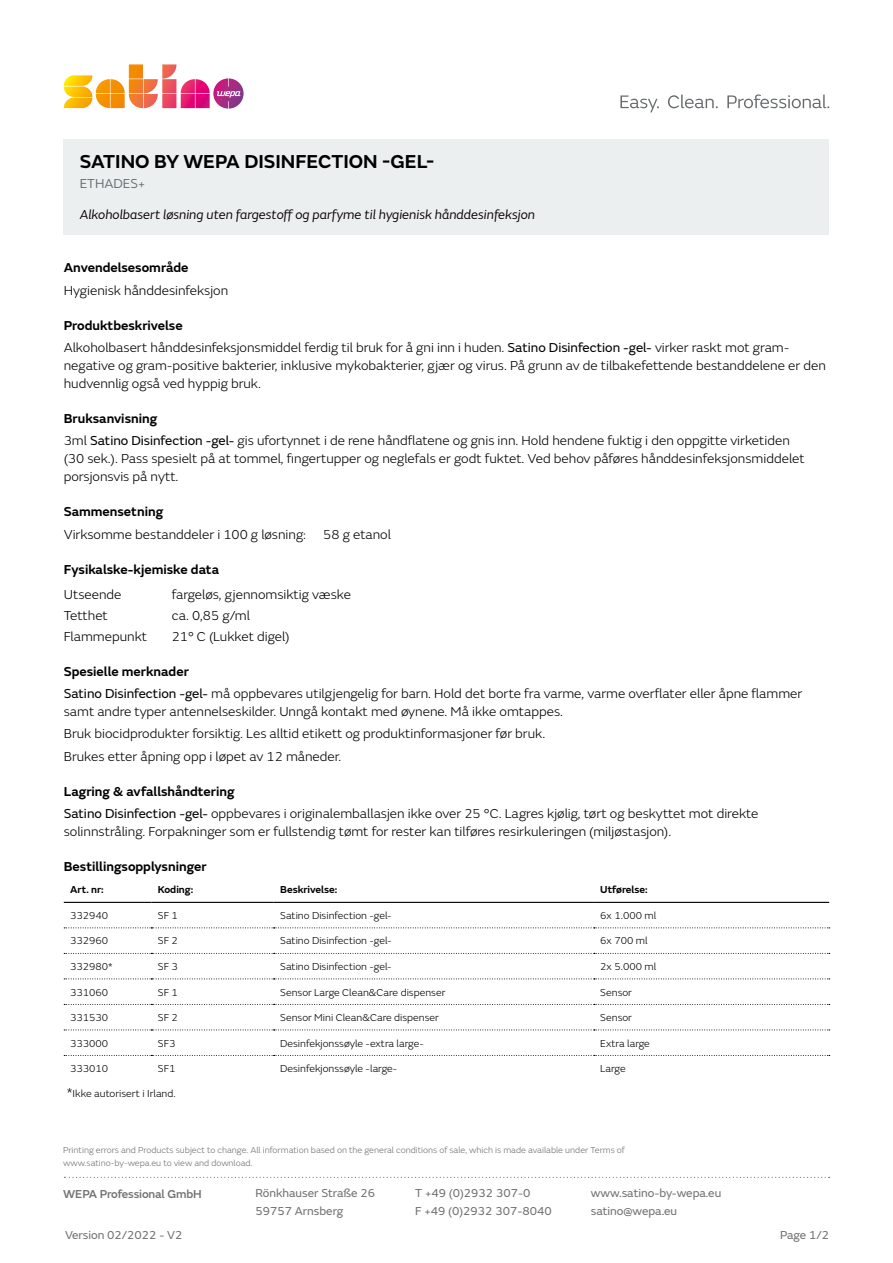
<style>
.page{position:relative;width:893px;height:1263px;background:#fff}
.page>*{position:absolute;margin:0;border:0;box-sizing:border-box;transform-origin:0 0}
.SUB{font:600 19.5px "FS Emeric";color:#000}
._5-Produktbeschreibu{font:300 13.5px/18px "FS Emeric";color:#000}
._5c_italic_überschri{font:300 13.5px/18px "FS Emeric";color:#000}
._4-Produktname{font:600 13.5px "FS Emeric";color:#000}
._4-Produktname-2{font:italic 13.5px "FS Emeric";color:#060000}
.Für_Lesezeichnen{font:13.5px "FS Emeric";color:#676a6d}
.t1{font:12px/18px "FS Emeric";color:#6f7070}
.t2{font:12px "FS Emeric";color:#6f7170}
.t3{font:500 12px "FS Emeric";letter-spacing:-.01em;color:#6f7170}
._6-Tabelle-Datenblat{font:300 10.5px "FS Emeric";color:#000}
._6-Tabelle-Datenblat-2{font:600 10.5px "FS Emeric";color:#000}
._4-Produktname-3{font:300 10.5px "FS Emeric";color:#000}
.t4{font:300 9px/12.8px "FS Emeric";color:#6f7170}
.s1{font-weight:400}
.s2{font-size:13.5px}
</style>
<div class="page">
<svg style="left:64px;top:1177px;width:766px;height:1px"></svg>
<svg style="left:620px;top:94px;width:209px;height:19px"></svg>
<svg style="left:64px;top:64px;width:180px;height:45px"></svg>
<hr style="left:64px;top:902px;width:87px;height:1px;background:#000">
<hr style="left:151px;top:902px;width:123px;height:1px;background:#000">
<hr style="left:274px;top:902px;width:320px;height:1px;background:#000">
<hr style="left:594px;top:902px;width:235px;height:1px;background:#000">
<svg style="left:64px;top:927px;width:766px;height:1px"></svg>
<svg style="left:64px;top:953px;width:766px;height:1px"></svg>
<svg style="left:64px;top:978px;width:766px;height:1px"></svg>
<svg style="left:64px;top:1004px;width:766px;height:1px"></svg>
<svg style="left:64px;top:1029px;width:766px;height:1px"></svg>
<svg style="left:64px;top:1055px;width:766px;height:1px"></svg>
<div style="left:64px;top:139px;width:765px;height:95px;background:#eceff0"></div>
<p class="SUB" style="left:80px;top:147px;width:356px">SATINO BY WEPA DISINFECTION -GEL-</p>
<p class="Für_Lesezeichnen" style="left:80px;top:174px;width:67px">ETHADES+</p>
<p class="_4-Produktname-2" style="left:80px;top:205px;width:457px">Alkoholbasert løsning uten fargestoff og parfyme til hygienisk hånddesinfeksjon</p>
<p class="_4-Produktname" style="left:64px;top:257px;width:126px">Anvendelsesområde</p>
<p class="_5-Produktbeschreibu" style="left:64px;top:281px;width:166px">Hygienisk hånddesinfeksjon</p>
<p class="_4-Produktname" style="left:64px;top:315px;width:120px">Produktbeskrivelse</p>
<p class="_5-Produktbeschreibu" style="left:64px;top:338px;width:764px">Alkoholbasert hånddesinfeksjonsmiddel ferdig til bruk for å gni inn i huden. <span class="s1">Satino Disinfection -gel-</span> virker raskt mot gram&shy;negative og gram-positive bakterier, inklusive mykobakterier, gjær og virus. På grunn av de tilbakefettende bestanddelene er den hudvennlig også ved hyppig bruk.</p>
<p class="_4-Produktname" style="left:64px;top:408px;width:95px">Bruksanvisning</p>
<p class="_5-Produktbeschreibu" style="left:64px;top:431px;width:742px">3ml <span class="s1">Satino Disinfection -gel-</span> gis ufortynnet i de rene håndflatene og gnis inn. Hold hendene fuktig i den oppgitte virketiden (30 sek.). Pass spesielt på at tommel, fingertupper og neglefals er godt fuktet. Ved behov påføres hånddesinfeksjonsmiddelet porsjonsvis på nytt.</p>
<p class="_4-Produktname" style="left:64px;top:501px;width:101px">Sammensetning</p>
<p class="_5-Produktbeschreibu" style="left:64px;top:524px;width:244px">Virksomme bestanddeler i 100 g løsning:</p>
<p class="_5-Produktbeschreibu" style="left:323px;top:524px;width:69px">58 g etanol</p>
<p class="_4-Produktname" style="left:64px;top:559px;width:157px">Fysikalske-kjemiske data</p>
<p class="_5-Produktbeschreibu" style="left:64px;top:585px;width:59px">Utseende</p>
<p class="_5-Produktbeschreibu" style="left:172px;top:585px;width:181px">fargeløs, gjennomsiktig væske</p>
<p class="_5-Produktbeschreibu" style="left:64px;top:606px;width:46px">Tetthet</p>
<p class="_5-Produktbeschreibu" style="left:172px;top:606px;width:80px">ca. 0,85 g/ml</p>
<p class="_5-Produktbeschreibu" style="left:64px;top:627px;width:85px">Flammepunkt</p>
<p class="_5-Produktbeschreibu" style="left:172px;top:627px;width:119px">21° C (Lukket digel)</p>
<p class="_4-Produktname" style="left:64px;top:661px;width:127px">Spesielle merknader</p>
<p class="_5c_italic_überschri" style="left:64px;top:684px;width:740px"><span class="s1">Satino Disinfection -gel-</span> må oppbevares utilgjengelig for barn. Hold det borte fra varme, varme overflater eller åpne flammer samt andre typer antennelseskilder. Unngå kontakt med øynene. Må ikke omtappes.</p>
<p class="_5c_italic_überschri" style="left:64px;top:724px;width:483px">Bruk biocidprodukter forsiktig. Les alltid etikett og produktinformasjoner før bruk.</p>
<p class="_5-Produktbeschreibu" style="left:64px;top:746px;width:279px">Brukes etter åpning opp i løpet av 12 måneder.</p>
<p class="_4-Produktname" style="left:64px;top:781px;width:172px">Lagring &amp; avfallshåndtering</p>
<p class="_5-Produktbeschreibu" style="left:64px;top:804px;width:696px"><span class="s1">Satino Disinfection -gel-</span> oppbevares i originalemballasjen ikke over 25 °C. Lagres kjølig, tørt og beskyttet mot direkte solinnstråling. Forpakninger som er fullstendig tømt for rester kan tilføres resirkuleringen (miljøstasjon).</p>
<p class="_4-Produktname" style="left:64px;top:856px;width:144px">Bestillingsopplysninger</p>
<p class="_6-Tabelle-Datenblat-2" style="left:70px;top:882px;width:35px">Art. nr:</p>
<p class="_6-Tabelle-Datenblat-2" style="left:158px;top:882px;width:37px">Koding:</p>
<p class="_6-Tabelle-Datenblat-2" style="left:280px;top:882px;width:59px">Beskrivelse:</p>
<p class="_6-Tabelle-Datenblat-2" style="left:600px;top:882px;width:49px">Utførelse:</p>
<p class="_6-Tabelle-Datenblat" style="left:70px;top:908px;width:40px">332940</p>
<p class="_6-Tabelle-Datenblat" style="left:158px;top:908px;width:22px">SF 1</p>
<p class="_6-Tabelle-Datenblat" style="left:280px;top:908px;width:113px">Satino Disinfection -gel-</p>
<p class="_6-Tabelle-Datenblat" style="left:600px;top:908px;width:57px">6x 1.000 ml</p>
<p class="_6-Tabelle-Datenblat" style="left:70px;top:934px;width:40px">332960</p>
<p class="_6-Tabelle-Datenblat" style="left:158px;top:934px;width:22px">SF 2</p>
<p class="_6-Tabelle-Datenblat" style="left:280px;top:934px;width:113px">Satino Disinfection -gel-</p>
<p class="_6-Tabelle-Datenblat" style="left:600px;top:934px;width:49px">6x 700 ml</p>
<p class="_6-Tabelle-Datenblat" style="left:70px;top:959px;width:44px">332980*</p>
<p class="_6-Tabelle-Datenblat" style="left:158px;top:959px;width:22px">SF 3</p>
<p class="_6-Tabelle-Datenblat" style="left:280px;top:959px;width:113px">Satino Disinfection -gel-</p>
<p class="_6-Tabelle-Datenblat" style="left:600px;top:959px;width:57px">2x 5.000 ml</p>
<p class="_6-Tabelle-Datenblat" style="left:70px;top:985px;width:40px">331060</p>
<p class="_6-Tabelle-Datenblat" style="left:158px;top:985px;width:22px">SF 1</p>
<p class="_6-Tabelle-Datenblat" style="left:280px;top:985px;width:167px">Sensor Large Clean&amp;Care dispenser</p>
<p class="_6-Tabelle-Datenblat" style="left:600px;top:985px;width:33px">Sensor</p>
<p class="_6-Tabelle-Datenblat" style="left:70px;top:1010px;width:40px">331530</p>
<p class="_6-Tabelle-Datenblat" style="left:158px;top:1010px;width:22px">SF 2</p>
<p class="_6-Tabelle-Datenblat" style="left:280px;top:1010px;width:160px">Sensor Mini Clean&amp;Care dispenser</p>
<p class="_6-Tabelle-Datenblat" style="left:600px;top:1010px;width:33px">Sensor</p>
<p class="_6-Tabelle-Datenblat" style="left:70px;top:1036px;width:40px">333000</p>
<p class="_6-Tabelle-Datenblat" style="left:158px;top:1036px;width:19px">SF3</p>
<p class="_6-Tabelle-Datenblat" style="left:280px;top:1036px;width:145px">Desinfekjonssøyle -extra large-</p>
<p class="_6-Tabelle-Datenblat" style="left:600px;top:1036px;width:51px">Extra large</p>
<p class="_6-Tabelle-Datenblat" style="left:70px;top:1061px;width:40px">333010</p>
<p class="_6-Tabelle-Datenblat" style="left:158px;top:1061px;width:19px">SF1</p>
<p class="_6-Tabelle-Datenblat" style="left:280px;top:1061px;width:119px">Desinfekjonssøyle -large-</p>
<p class="_6-Tabelle-Datenblat" style="left:600px;top:1061px;width:27px">Large</p>
<p class="_4-Produktname-3" style="left:67px;top:1087px;width:110px"><span class="s2">*</span>Ikke autorisert i Irland.</p>
<p class="t4" style="left:63px;top:1144px;width:563px">Printing errors and Products subject to change. All information based on the general conditions of sale, which is made available under Terms of www.satino-by-wepa.eu to view and download.</p>
<p class="t3" style="left:63px;top:1185px;width:140px">WEPA Professional GmbH</p>
<p class="t2" style="left:65px;top:1227px;width:119px">Version 02/2022 - V2</p>
<p class="t1" style="left:255px;top:1184px;width:121px">Rönkhauser Straße 26<br>59757 Arnsberg</p>
<p class="t1" style="left:415px;top:1184px;width:138px">T +49 (0)2932 307-0<br>F +49 (0)2932 307-8040</p>
<p class="t1" style="left:591px;top:1184px;width:132px">www.satino-by-wepa.eu satino@wepa.eu</p>
<p class="t2" style="left:780px;top:1227px;width:51px">Page 1/2</p>
</div>
